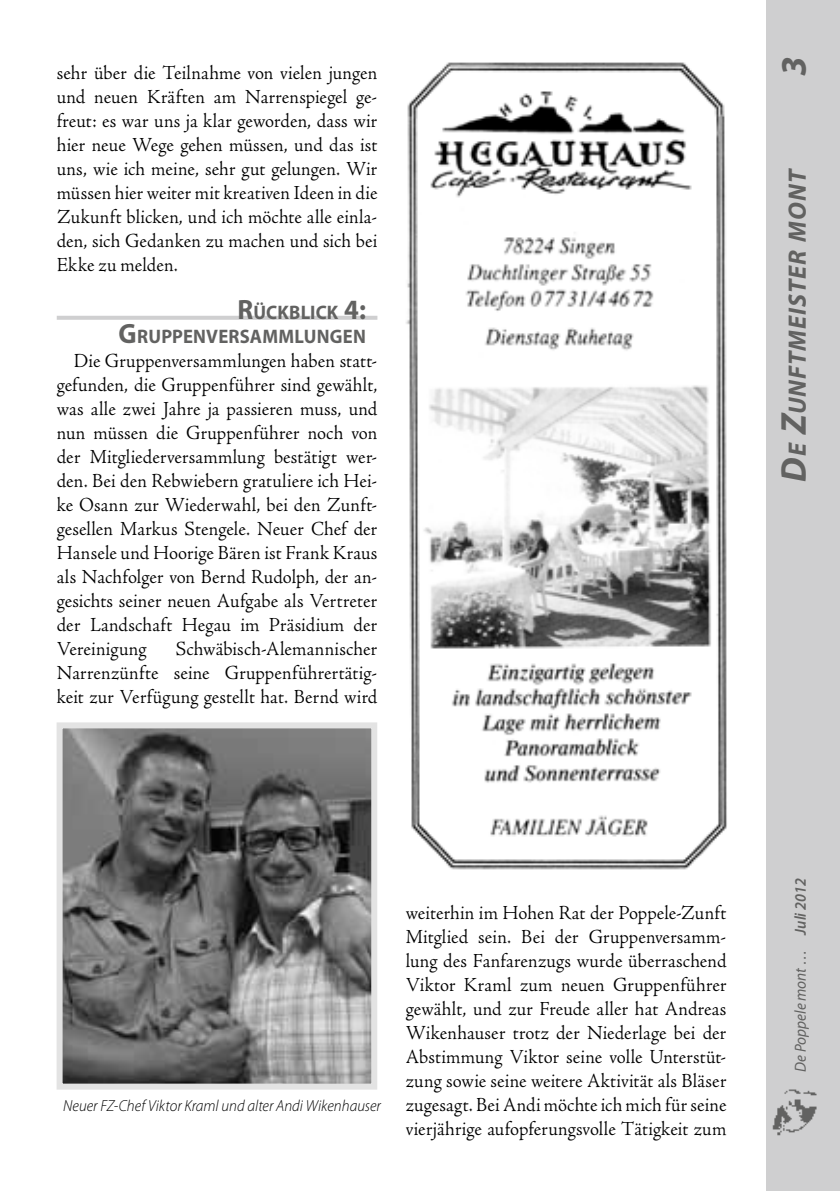
<style>
.page{position:relative;width:840px;height:1191px;background:#fff}
.page>*{position:absolute;margin:0;border:0;box-sizing:border-box;transform-origin:0 0}
.t1{font:italic 700 36px "Myriad Pro";color:#626261}
.t2{font:italic 700 25.2px "Myriad Pro";letter-spacing:.04em;color:#626261}
.t3{font:300 20px/24px "Adobe Jenson Pro";letter-spacing:.01em;color:#000;text-align:justify;scale:.95 1}
.t4{font:700 19.6px/24px "Myriad Pro";letter-spacing:.015em;color:#626261;text-align:right;scale:.95 1}
.t5{font:italic 300 16px "Myriad Pro";letter-spacing:.005em;color:#000;scale:.95 1}
.t6{font:italic 16px "Myriad Pro";color:#626261;scale:.95 1}
.s1{font-size:28px}
.s2{font-size:36px}
.s3{font-weight:600}
</style>
<div class="page">
<div style="left:765px;top:0;width:74px;height:1191px;background:#cfcfd0"></div>
<img style="left:772px;top:1089px;width:44px;height:47px">
<hr style="left:57px;top:316px;width:320px;height:4px;background:#cfcfd0">
<img style="left:406px;top:62px;width:321px;height:808px">
<img style="left:64px;top:729px;width:306px;height:353px">
<div style="left:57px;top:722px;width:320px;height:367px;border:6px solid #e3e3e3"></div>
<p class="t3" style="left:57px;top:61px;width:339px">sehr über die Teilnahme von vielen jungen und neuen Kräften am Narrenspiegel ge&shy;freut: es war uns ja klar geworden, dass wir hier neue Wege gehen müssen, und das ist uns, wie ich meine, sehr gut gelungen. Wir müssen hier weiter mit kreativen Ideen in die Zukunft blicken, und ich möchte alle einla&shy;den, sich Gedanken zu machen und sich bei Ekke zu melden.</p>
<p class="t4" style="left:118px;top:299px;width:262px"><span class="s1">R</span>ÜCKBLICK <span class="s1">4:<br>G</span>RUPPENVERSAMMLUNGEN</p>
<p class="t3" style="left:57px;top:349px;width:339px;text-indent:17px">Die Gruppenversammlungen haben statt&shy;gefunden, die Gruppenführer sind gewählt, was alle zwei Jahre ja passieren muss, und nun müssen die Gruppenführer noch von der Mitgliederversammlung bestätigt wer&shy;den. Bei den Rebwiebern gratuliere ich Hei&shy;ke Osann zur Wiederwahl, bei den Zunft&shy;gesellen Markus Stengele. Neuer Chef der Hansele und Hoorige Bären ist Frank Kraus als Nachfolger von Bernd Rudolph, der an&shy;gesichts seiner neuen Aufgabe als Vertreter der Landschaft Hegau im Präsidium der Vereinigung</p>
<p class="t3" style="left:57px;top:637px;width:339px;text-indent:119px">Schwäbisch-Alemannischer Narrenzünfte seine Gruppenführertätig&shy;keit zur Verfügung gestellt hat. Bernd wird</p>
<h1 class="t1" style="left:770px;top:76px;width:21px;rotate:-90deg">3</h1>
<p class="t2" style="left:780px;top:482px;width:315px;rotate:-90deg"><span class="s2">D</span>e <span class="s2">Z</span>unftmeister mont</p>
<p class="t5" style="left:63px;top:1097px;width:336px">Neuer FZ-Chef Viktor Kraml und alter Andi Wikenhauser</p>
<p class="t3" style="left:405px;top:901px;width:339px">weiterhin im Hohen Rat der Poppele-Zunft Mitglied sein. Bei der Gruppenversamm&shy;lung des Fanfarenzugs wurde überraschend Viktor Kraml zum neuen Gruppenführer gewählt, und zur Freude aller hat Andreas Wikenhauser trotz der Niederlage bei der Abstimmung Viktor seine volle Unterstüt&shy;zung sowie seine weitere Aktivität als Bläser zugesagt. Bei Andi möchte ich mich für seine vierjährige aufopferungsvolle Tätigkeit zum</p>
<p class="t6" style="left:790px;top:1071px;width:205px;rotate:-90deg">De Poppele mont … <span class="s3">Juli 2012</span></p>
</div>
